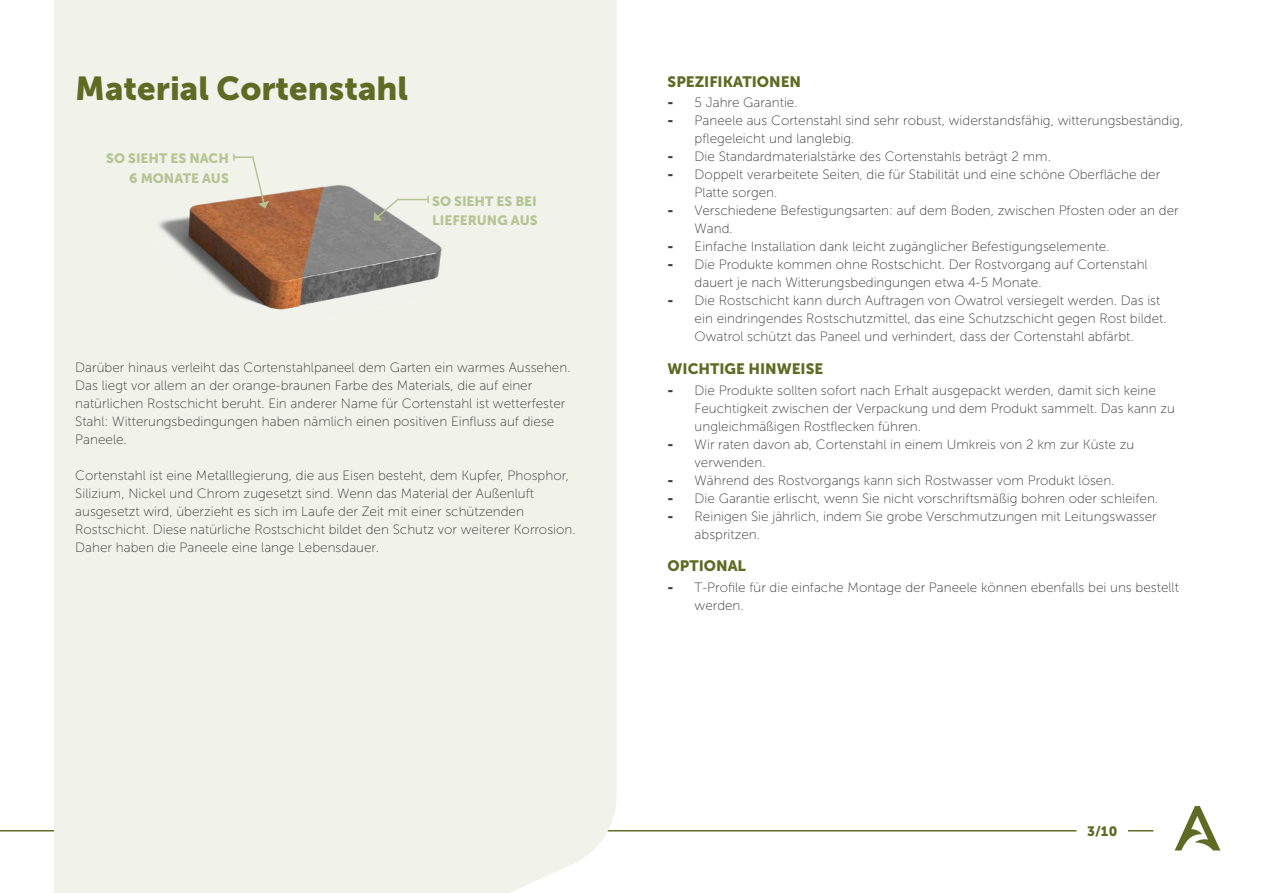
<style>
.page{position:relative;width:1263px;height:893px;background:#fff}
.page>*{position:absolute;margin:0;border:0;box-sizing:border-box;transform-origin:0 0}
.t1{font:33px "Museo Sans 900";color:#5f6b24}
.t2{font:15px "Museo Sans 900";color:#5f6b24}
.t3{font:13.5px/18px "Museo Sans 100";color:#3c3c3b}
.t4{font:13.5px/19.5px "Museo Sans 900";color:#b6c494;text-align:right}
.t5{font:13.5px "Museo Sans 900";color:#5f6b24}
.s1{font-family:"Museo Sans 900"}
</style>
<div class="page">
<svg style="left:1175px;top:806px;width:45px;height:44px"></svg>
<svg style="left:1128px;top:830px;width:25px;height:1px"></svg>
<hr style="left:0;top:830px;width:80px;height:1px;background:#5f6b24">
<hr style="left:217px;top:830px;width:859px;height:1px;background:#5f6b24">
<div style="left:54px;top:0;width:563px;height:893px;background:#f1f3eb"></div>
<img style="left:111px;top:142px;width:419px;height:200px">
<svg style="left:232px;top:154px;width:37px;height:54px;background:#e0d7c7"></svg>
<svg style="left:373px;top:196px;width:57px;height:25px"></svg>
<h1 class="t1" style="left:75px;top:70px;width:334px">Material Cortenstahl</h1>
<p class="t4" style="left:106px;top:149px;width:124px">SO SIEHT ES NACH<br>6 MONATE AUS</p>
<p class="t4" style="left:432px;top:191px;width:107px;text-align:left">SO SIEHT ES BEI<br>LIEFERUNG AUS</p>
<p class="t3" style="left:75px;top:359px;width:497px">Darüber hinaus verleiht das Cortenstahlpaneel dem Garten ein warmes Aussehen.<br>Das liegt vor allem an der orange-braunen Farbe des Materials, die auf einer natürlichen Rostschicht beruht. Ein anderer Name für Cortenstahl ist wetterfester Stahl: Witterungsbedingungen haben nämlich einen positiven Einfluss auf diese Paneele.</p>
<p class="t3" style="left:75px;top:467px;width:502px">Cortenstahl ist eine Metalllegierung, die aus Eisen besteht, dem Kupfer, Phosphor, Silizium, Nickel und Chrom zugesetzt sind. Wenn das Material der Außenluft ausgesetzt wird, überzieht es sich im Laufe der Zeit mit einer schützenden Rostschicht. Diese natürliche Rostschicht bildet den Schutz vor weiterer Korrosion.<br>Daher haben die Paneele eine lange Lebensdauer.</p>
<p class="t2" style="left:668px;top:73px;width:135px">SPEZIFIKATIONEN</p>
<p class="t3" style="left:668px;top:94px;width:131px"><span class="s1">-</span> 5 Jahre Garantie.</p>
<p class="t3" style="left:695px;top:112px;width:490px;text-indent:-27px"><span class="s1">-</span> Paneele aus Cortenstahl sind sehr robust, widerstandsfähig, witterungsbeständig, pflegeleicht und langlebig.</p>
<p class="t3" style="left:668px;top:148px;width:385px"><span class="s1">-</span> Die Standardmaterialstärke des Cortenstahls beträgt 2 mm.</p>
<p class="t3" style="left:695px;top:166px;width:467px;text-indent:-27px"><span class="s1">-</span> Doppelt verarbeitete Seiten, die für Stabilität und eine schöne Oberfläche der<br>Platte sorgen.</p>
<p class="t3" style="left:695px;top:202px;width:486px;text-indent:-27px"><span class="s1">-</span> Verschiedene Befestigungsarten: auf dem Boden, zwischen Pfosten oder an der<br>Wand.</p>
<p class="t3" style="left:668px;top:238px;width:443px"><span class="s1">-</span> Einfache Installation dank leicht zugänglicher Befestigungselemente.</p>
<p class="t3" style="left:695px;top:256px;width:455px;text-indent:-27px"><span class="s1">-</span> Die Produkte kommen ohne Rostschicht. Der Rostvorgang auf Cortenstahl dauert je nach Witterungsbedingungen etwa 4-5 Monate.</p>
<p class="t3" style="left:695px;top:292px;width:473px;text-indent:-27px"><span class="s1">-</span> Die Rostschicht kann durch Auftragen von Owatrol versiegelt werden. Das ist ein eindringendes Rostschutzmittel, das eine Schutzschicht gegen Rost bildet.<br>Owatrol schützt das Paneel und verhindert, dass der Cortenstahl abfärbt.</p>
<p class="t2" style="left:668px;top:360px;width:157px">WICHTIGE HINWEISE</p>
<p class="t3" style="left:695px;top:381px;width:482px;text-indent:-27px"><span class="s1">-</span> Die Produkte sollten sofort nach Erhalt ausgepackt werden, damit sich keine<br>Feuchtigkeit zwischen der Verpackung und dem Produkt sammelt. Das kann zu ungleichmäßigen Rostflecken führen.</p>
<p class="t3" style="left:695px;top:435px;width:441px;text-indent:-27px"><span class="s1">-</span> Wir raten davon ab, Cortenstahl in einem Umkreis von 2 km zur Küste zu verwenden.</p>
<p class="t3" style="left:668px;top:471px;width:448px"><span class="s1">-</span> Während des Rostvorgangs kann sich Rostwasser vom Produkt lösen.</p>
<p class="t3" style="left:668px;top:489px;width:492px"><span class="s1">-</span> Die Garantie erlischt, wenn Sie nicht vorschriftsmäßig bohren oder schleifen.</p>
<p class="t3" style="left:695px;top:507px;width:464px;text-indent:-27px"><span class="s1">-</span> Reinigen Sie jährlich, indem Sie grobe Verschmutzungen mit Leitungswasser abspritzen.</p>
<p class="t2" style="left:668px;top:557px;width:80px">OPTIONAL</p>
<p class="t3" style="left:695px;top:578px;width:486px;text-indent:-27px"><span class="s1">-</span> T-Profile für die einfache Montage der Paneele können ebenfalls bei uns bestellt werden.</p>
<p class="t5" style="left:1087px;top:823px;width:32px">3/10</p>
</div>
